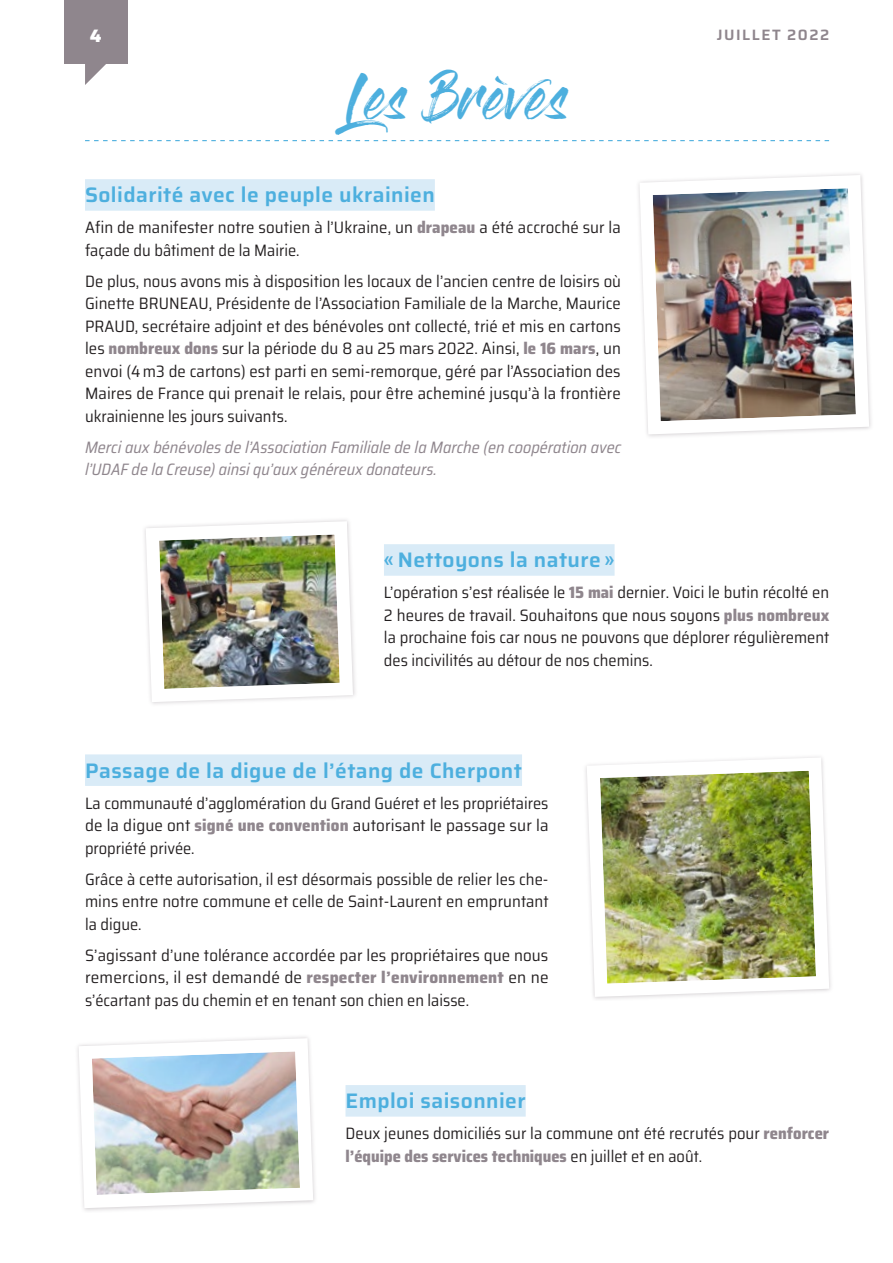
<style>
.page{position:relative;width:893px;height:1263px;background:#fff}
.page>*{position:absolute;margin:0;border:0;box-sizing:border-box;transform-origin:0 0}
.t1{font:45px "Gloss And Bloom";color:#4dafde}
.t2{font:600 21px "Saira";letter-spacing:.02em;color:#4dafde}
.t3{font:800 18px "Saira";color:#fff}
.t4{font:semi-condensed 16.5px/22.5px "Saira";color:#231f20;text-align:justify}
.P___exergue_basique{font:italic semi-condensed 16.5px/22.5px "Saira";color:#8f868d}
.t5{font:600 15px "Saira";letter-spacing:.1em;color:#8f868d}
.s1{font-weight:800;color:#8f868d}
</style>
<div class="page">
<svg style="left:85px;top:140px;width:744px;height:1px"></svg>
<div style="left:85px;top:179px;width:350px;height:32px;background:#d9ebf7"></div>
<div style="left:384px;top:544px;width:231px;height:32px;background:#d9ebf7"></div>
<div style="left:85px;top:754px;width:437px;height:32px;background:#d9ebf7"></div>
<div style="left:345px;top:1085px;width:181px;height:31px;background:#d9ebf7"></div>
<img style="left:638px;top:173px;width:233px;height:264px">
<img style="left:144px;top:519px;width:211px;height:185px">
<img style="left:585px;top:756px;width:246px;height:243px">
<img style="left:77px;top:1037px;width:238px;height:174px">
<svg style="left:85px;top:64px;width:21px;height:21px"></svg>
<div style="left:64px;top:0;width:64px;height:64px;background:#8f868d"></div>
<p class="t3" style="left:90px;top:21px;width:13px">4</p>
<p class="t5" style="left:717px;top:23px;width:114px">JUILLET 2022</p>
<p class="t1" style="left:345px;top:77px;width:225px">Les Brèves</p>
<p class="t2" style="left:85px;top:178px;width:351px">Solidarité avec le peuple ukrainien</p>
<p class="t4" style="left:85px;top:216px;width:537px">Afin de manifester notre soutien à l’Ukraine, un <span class="s1">drapeau</span> a été accroché sur la façade du bâtiment de la Mairie.</p>
<p class="t4" style="left:85px;top:269px;width:537px">De plus, nous avons mis à disposition les locaux de l’ancien centre de loisirs où Ginette BRUNEAU, Présidente de l’Association Familiale de la Marche, Maurice PRAUD, secrétaire adjoint et des bénévoles ont collecté, trié et mis en cartons les <span class="s1">nombreux dons</span> sur la période du 8 au 25 mars 2022. Ainsi, <span class="s1">le 16 mars</span>, un envoi (4m3 de cartons) est parti en semi-remorque, géré par l’Association des Maires de France qui prenait le relais, pour être acheminé jusqu’à la frontière ukrainienne les jours suivants.</p>
<p class="P___exergue_basique" style="left:85px;top:435px;width:538px">Merci aux bénévoles de l’Association Familiale de la Marche (en coopération avec l’UDAF de la Creuse) ainsi qu’aux généreux donateurs.</p>
<p class="t2" style="left:384px;top:543px;width:232px">« Nettoyons la nature »</p>
<p class="t4" style="left:384px;top:581px;width:447px">L’opération s’est réalisée le <span class="s1">15 mai</span> dernier. Voici le butin récolté en 2 heures de travail. Souhaitons que nous soyons <span class="s1">plus nombreux </span>la prochaine fois car nous ne pouvons que déplorer régulièrement des incivilités au détour de nos chemins.</p>
<p class="t2" style="left:85px;top:753px;width:438px">Passage de la digue de l’étang de Cherpont</p>
<p class="t4" style="left:85px;top:791px;width:465px">La communauté d’agglomération du Grand Guéret et les propriétaires de la digue ont <span class="s1">signé une convention</span> autorisant le passage sur la propriété privée.</p>
<p class="t4" style="left:85px;top:867px;width:465px">Grâce à cette autorisation, il est désormais possible de relier les che&shy;mins entre notre commune et celle de Saint-Laurent en empruntant la digue.</p>
<p class="t4" style="left:85px;top:943px;width:465px">S’agissant d’une tolérance accordée par les propriétaires que nous remercions, il est demandé de <span class="s1">respecter l’environnement</span> en ne s’écartant pas du chemin et en tenant son chien en laisse.</p>
<p class="t2" style="left:345px;top:1084px;width:182px">Emploi saisonnier</p>
<p class="t4" style="left:345px;top:1122px;width:485px">Deux jeunes domiciliés sur la commune ont été recrutés pour <span class="s1">renforcer l’équipe des services techniques</span> en juillet et en août.</p>
</div>
